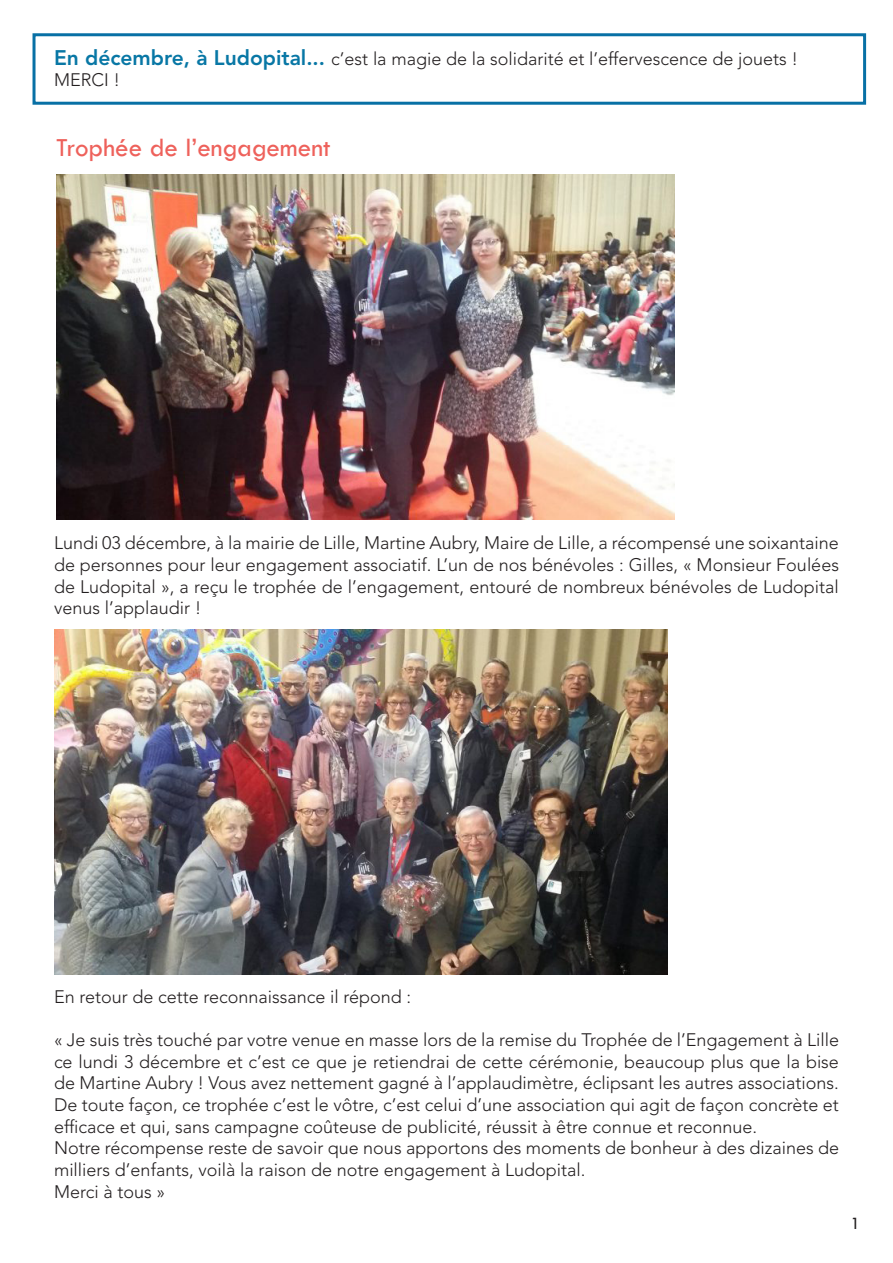
<style>
.page{position:relative;width:893px;height:1263px;background:#fff}
.page>*{position:absolute;margin:0;border:0;box-sizing:border-box;transform-origin:0 0}
.t1{font:27px "Tw Cen";color:#ee615b}
.t2{font:300 18px/21.6px "Avenir LT Std";color:#231f20}
.t3{font:18px "Tw Cen";color:#231f20}
.s1{font-weight:800;font-size:21px;color:#0877a5}
</style>
<div class="page">
<img style="left:56px;top:174px;width:618px;height:345px">
<div style="left:33px;top:33px;width:833px;height:72px;border:3px solid #0870a5"></div>
<img style="left:54px;top:630px;width:614px;height:345px">
<p class="t2" style="left:54px;top:48px;width:746px"><span class="s1">En décembre, à Ludopital...</span> c’est la magie de la solidarité et l’effervescence de jouets !<br>MERCI !</p>
<h1 class="t1" style="left:56px;top:131px;width:276px">Trophée de l’engagement</h1>
<p class="t2" style="left:54px;top:532px;width:786px;text-align:justify">Lundi 03 décembre, à la mairie de Lille, Martine Aubry, Maire de Lille, a récompensé une soixantaine de personnes pour leur engagement associatif. L’un de nos bénévoles : Gilles, « Monsieur Foulées de Ludopital », a reçu le trophée de l’engagement, entouré de nombreux bénévoles de Ludopital venus l’applaudir !</p>
<p class="t2" style="left:54px;top:986px;width:359px">En retour de cette reconnaissance il répond :</p>
<p class="t2" style="left:54px;top:1029px;width:786px">« Je suis très touché par votre venue en masse lors de la remise du Trophée de l’Engagement à Lille ce lundi 3 décembre et c’est ce que je retiendrai de cette cérémonie, beaucoup plus que la bise de Martine Aubry ! Vous avez nettement gagné à l’applaudimètre, éclipsant les autres associations.<br>De toute façon, ce trophée c’est le vôtre, c’est celui d’une association qui agit de façon concrète et efficace et qui, sans campagne coûteuse de publicité, réussit à être connue et reconnue.<br>Notre récompense reste de savoir que nous apportons des moments de bonheur à des dizaines de milliers d’enfants, voilà la raison de notre engagement à Ludopital.<br>Merci à tous »</p>
<p class="t3" style="left:850px;top:1212px;width:11px">1</p>
</div>
